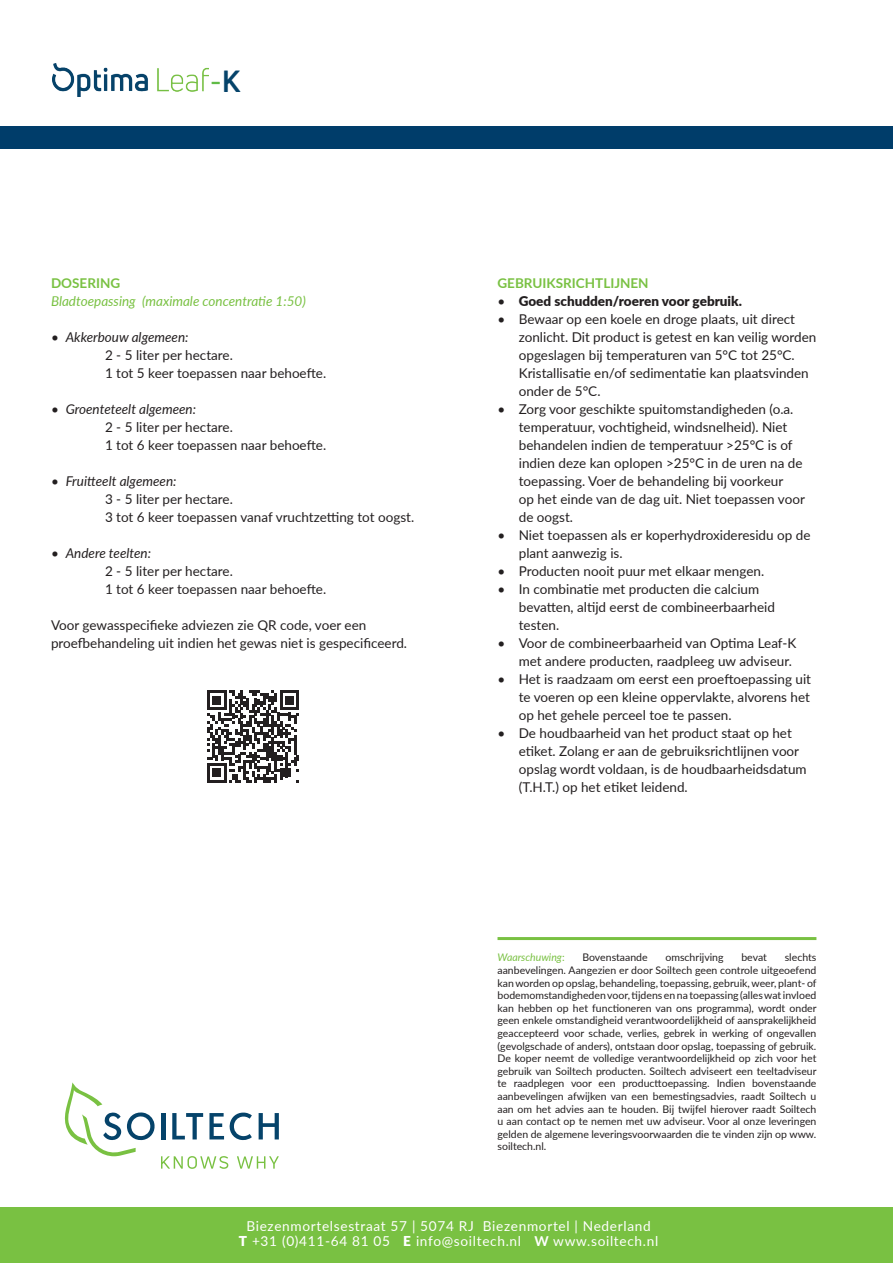
<style>
.page{position:relative;width:893px;height:1263px;background:#fff}
.page>*{position:absolute;margin:0;border:0;box-sizing:border-box;transform-origin:0 0}
.FOP_Product_Title{font:30px "Uni Neue";color:#60bb46}
.t1{font:13.65px "Lato";letter-spacing:.05em;color:#fff}
.t2{font:13.5px/18px "Lato";color:#231f20}
.t3{font:italic 13.5px "Lato";color:#231f20}
.t4{font:italic 13.5px "Lato";color:#79c142}
.t5{font:900 13.5px "Lato";color:#231f20}
.t6{font:700 13.5px "Lato";color:#79c142}
.t7{font:10.5px/12.6px "Lato";color:#231f20;text-align:justify}
.t8{font:italic 10.5px "Lato";color:#79c142}
.s1{font-weight:700;color:#05436a}
.s2{font-style:normal}
.s3{font-weight:400}
.s4{font-weight:900}
.s5{font-weight:700}
</style>
<div class="page">
<div style="left:0;top:1208px;width:893px;height:55px;background:#79c142"></div>
<div style="left:0;top:126px;width:893px;height:23px;background:#003d6a"></div>
<hr style="left:497px;top:937px;width:319px;height:3px;background:#79c142">
<svg style="left:64px;top:1082px;width:215px;height:87px"></svg>
<img style="left:52px;top:64px;width:156px;height:32px">
<svg style="left:207px;top:690px;width:92px;height:93px"></svg>
<p class="FOP_Product_Title" style="left:210px;top:63px;width:32px">-<span class="s1">K</span></p>
<p class="t6" style="left:51px;top:273px;width:71px">DOSERING</p>
<p class="t4" style="left:51px;top:291px;width:256px">Bladtoepassing (maximale concentratie 1:50)</p>
<p class="t3" style="left:51px;top:327px;width:139px"><span class="s2">•</span> Akkerbouw algemeen:</p>
<p class="t2" style="left:105px;top:346px;width:129px">2 - 5 liter per hectare.</p>
<p class="t2" style="left:105px;top:364px;width:223px">1 tot 5 keer toepassen naar behoefte.</p>
<p class="t3" style="left:51px;top:399px;width:147px"><span class="s2">•</span> Groenteteelt algemeen:</p>
<p class="t2" style="left:105px;top:418px;width:129px">2 - 5 liter per hectare.</p>
<p class="t2" style="left:105px;top:436px;width:223px">1 tot 6 keer toepassen naar behoefte.</p>
<p class="t3" style="left:51px;top:471px;width:127px"><span class="s2">•</span> Fruitteelt algemeen:</p>
<p class="t2" style="left:105px;top:490px;width:129px">3 - 5 liter per hectare.</p>
<p class="t2" style="left:105px;top:508px;width:311px">3 tot 6 keer toepassen vanaf vruchtzetting tot oogst.</p>
<p class="t3" style="left:51px;top:543px;width:102px"><span class="s2">•</span> Andere teelten:</p>
<p class="t2" style="left:105px;top:562px;width:129px">2 - 5 liter per hectare.</p>
<p class="t2" style="left:105px;top:580px;width:223px">1 tot 6 keer toepassen naar behoefte.</p>
<p class="t2" style="left:51px;top:616px;width:358px">Voor gewasspecifieke adviezen zie QR code, voer een proefbehandeling uit indien het gewas niet is gespecificeerd.</p>
<p class="t6" style="left:497px;top:273px;width:153px">GEBRUIKSRICHTLIJNEN</p>
<p class="t5" style="left:497px;top:291px;width:246px"><span class="s3">•</span> Goed schudden/roeren voor gebruik.</p>
<p class="t2" style="left:519px;top:310px;width:299px;text-indent:-21px">• Bewaar op een koele en droge plaats, uit direct zonlicht. Dit product is getest en kan veilig worden</p>
<p class="t2" style="left:519px;top:346px;width:292px">opgeslagen bij temperaturen van 5°C tot 25°C.<br>Kristallisatie en/of sedimentatie kan plaatsvinden onder de 5°C.</p>
<p class="t2" style="left:519px;top:400px;width:288px;text-indent:-21px">• Zorg voor geschikte spuitomstandigheden (o.a. temperatuur, vochtigheid, windsnelheid). Niet behandelen indien de temperatuur &gt;25°C is of indien deze kan oplopen &gt;25°C in de uren na de toepassing. Voer de behandeling bij voorkeur<br>op het einde van de dag uit. Niet toepassen voor de oogst.</p>
<p class="t2" style="left:519px;top:526px;width:293px;text-indent:-21px">• Niet toepassen als er koperhydroxideresidu op de plant aanwezig is.</p>
<p class="t2" style="left:497px;top:562px;width:268px">• Producten nooit puur met elkaar mengen.</p>
<p class="t2" style="left:497px;top:580px;width:263px">• In combinatie met producten die calcium</p>
<p class="t2" style="left:519px;top:598px;width:258px">bevatten, altijd eerst de combineerbaarheid</p>
<p class="t2" style="left:519px;top:616px;width:42px">testen.</p>
<p class="t2" style="left:519px;top:634px;width:279px;text-indent:-21px">• Voor de combineerbaarheid van Optima Leaf-K met andere producten, raadpleeg uw adviseur.</p>
<p class="t2" style="left:497px;top:670px;width:315px">• Het is raadzaam om eerst een proeftoepassing uit</p>
<p class="t2" style="left:519px;top:688px;width:293px">te voeren op een kleine oppervlakte, alvorens het</p>
<p class="t2" style="left:519px;top:706px;width:214px">op het gehele perceel toe te passen.</p>
<p class="t2" style="left:519px;top:724px;width:289px;text-indent:-21px">• De houdbaarheid van het product staat op het etiket. Zolang er aan de gebruiksrichtlijnen voor opslag wordt voldaan, is de houdbaarheidsdatum (T.H.T.) op het etiket leidend.</p>
<p class="t7" style="left:497px;top:951px;width:321px;text-indent:287px">slechts aanbevelingen. Aangezien er door Soiltech geen controle uitgeoefend kan worden op opslag, behandeling, toepassing, gebruik, weer, plant- of bodemomstandigheden voor, tijdens en na toepassing (alles wat invloed kan hebben op het functioneren van ons programma), wordt onder geen enkele omstandigheid verantwoordelijkheid of aansprakelijkheid geaccepteerd voor schade, verlies, gebrek in werking of ongevallen (gevolgschade of anders), ontstaan door opslag, toepassing of gebruik.<br>De koper neemt de volledige verantwoordelijkheid op zich voor het gebruik van Soiltech producten. Soiltech adviseert een teeltadviseur te raadplegen voor een producttoepassing. Indien bovenstaande aanbevelingen afwijken van een bemestingsadvies, raadt Soiltech u aan om het advies aan te houden. Bij twijfel hierover raadt Soiltech u aan contact op te nemen met uw adviseur. Voor al onze leveringen gelden de algemene leveringsvoorwaarden die te vinden zijn op www. soiltech.nl.</p>
<p class="t8" style="left:497px;top:950px;width:69px">Waarschuwing<span class="s2">:</span></p>
<p class="t7" style="left:582px;top:951px;width:67px">Bovenstaande</p>
<p class="t7" style="left:665px;top:951px;width:60px">omschrijving</p>
<p class="t7" style="left:741px;top:951px;width:27px">bevat</p>
<p class="t1" style="left:246px;top:1216px;width:406px">Biezenmortelsestraat 57 | 5074 RJ Biezenmortel | Nederland</p>
<p class="t1" style="left:239px;top:1231px;width:421px"><span class="s4">T</span> +31 (0)411-64 81 05 <span class="s4">E</span> info@soiltech.nl <span class="s5">W</span> www.soiltech.nl</p>
</div>
